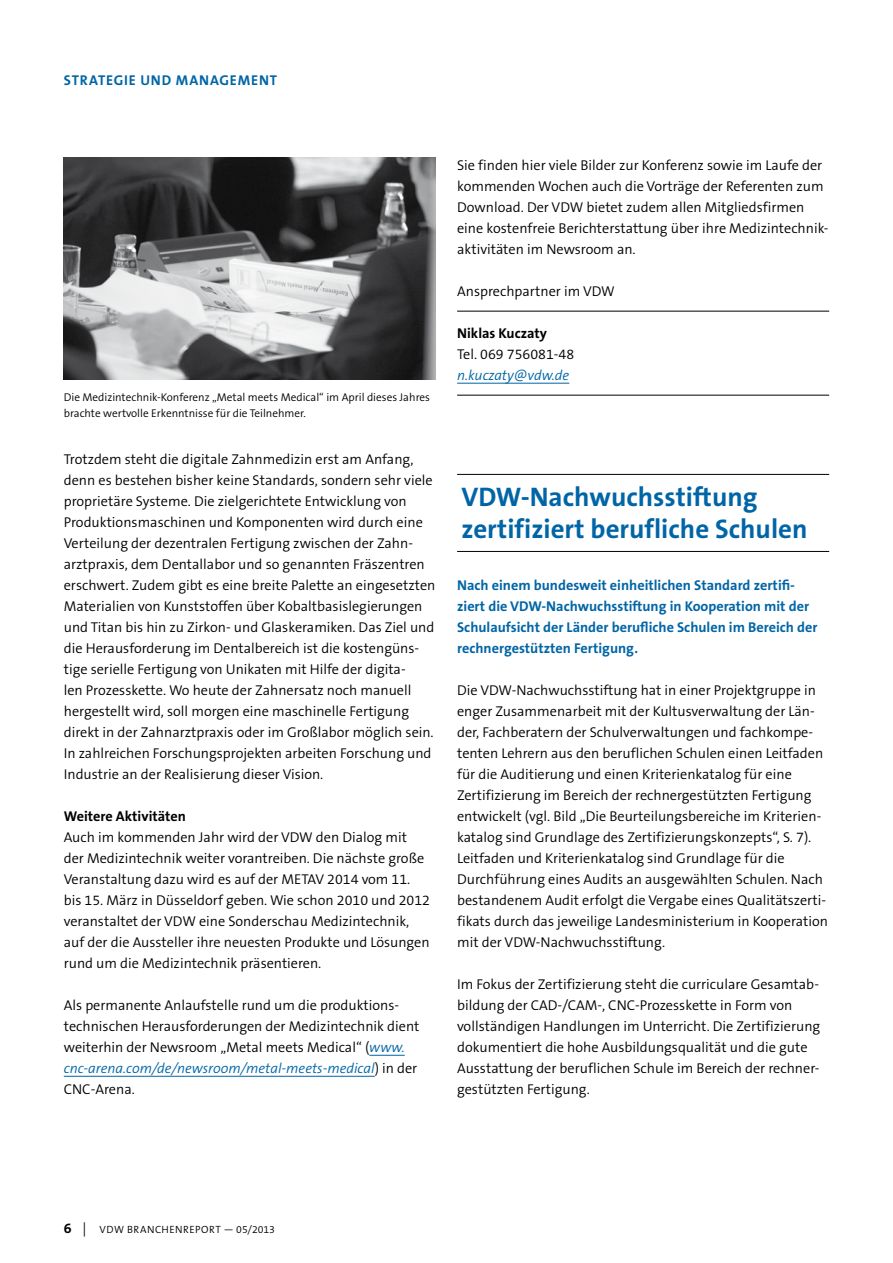
<style>
.page{position:relative;width:893px;height:1263px;background:#fff}
.page>*{position:absolute;margin:0;border:0;box-sizing:border-box;transform-origin:0 0}
.t1{font:700 27px/32.4px "The Sans B W7";color:#0065a6}
.t2{font:300 14.25px/21px "The Sans B W4";color:#000}
.t3{font:700 14.25px/21px "The Sans B W7";color:#0065a6}
.t4{font:700 14.25px "The Sans B W7";letter-spacing:.06em;color:#0065a6}
.t5{font:300 11.25px/15.8px "The Sans B W4";color:#000}
.t6{font:300 10.5px "The Sans B W4";letter-spacing:.05em;color:#000}
.s1{font-family:"The Sans B W7";font-weight:700}
.s2{font-style:italic;color:#0065a6}
.s3{font-family:"The Sans B W7";font-weight:700;font-size:14.25px}
.s4{font-size:14.25px}
</style>
<div class="page">
<hr style="left:369px;top:1055px;width:36px;height:1px;background:#0065a6">
<hr style="left:64px;top:1076px;width:311px;height:1px;background:#0065a6">
<img style="left:64px;top:157px;width:372px;height:223px">
<hr style="left:457px;top:311px;width:372px;height:1px;background:#000">
<hr style="left:457px;top:395px;width:372px;height:1px;background:#000">
<hr style="left:457px;top:383px;width:112px;height:1px;background:#0065a6">
<hr style="left:457px;top:474px;width:372px;height:1px;background:#000">
<hr style="left:457px;top:551px;width:372px;height:1px;background:#000">
<p class="t4" style="left:64px;top:71px;width:215px">strategie und management</p>
<p class="t5" style="left:64px;top:389px;width:368px">Die Medizintechnik-Konferenz „Metal meets Medical“ im April dieses Jahres brachte wertvolle Erkenntnisse für die Teilnehmer.</p>
<p class="t2" style="left:64px;top:449px;width:373px">Trotzdem steht die digitale Zahnmedizin erst am Anfang, denn es bestehen bisher keine Standards, sondern sehr viele proprietäre Systeme. Die zielgerichtete Entwicklung von Produktionsmaschinen und Komponenten wird durch eine Verteilung der dezentralen Fertigung zwischen der Zahn&shy;arztpraxis, dem Dentallabor und so genannten Fräszentren erschwert. Zudem gibt es eine breite Palette an eingesetzten Materialien von Kunststoffen über Kobaltbasislegierungen und Titan bis hin zu Zirkon- und Glaskeramiken. Das Ziel und die Herausforderung im Dentalbereich ist die kostengüns&shy;tige serielle Fertigung von Unikaten mit Hilfe der digita-<br>len Prozesskette. Wo heute der Zahnersatz noch manuell hergestellt wird, soll morgen eine maschinelle Fertigung direkt in der Zahnarztpraxis oder im Großlabor möglich sein.<br>In zahlreichen Forschungsprojekten arbeiten Forschung und Industrie an der Realisierung dieser Vision.</p>
<p class="t2" style="left:64px;top:806px;width:368px"><span class="s1">Weitere Aktivitäten<br></span>Auch im kommenden Jahr wird der VDW den Dialog mit der Medizintechnik weiter vorantreiben. Die nächste große Veranstaltung dazu wird es auf der METAV 2014 vom 11. bis 15. März in Düsseldorf geben. Wie schon 2010 und 2012 veranstaltet der VDW eine Sonderschau Medizintechnik, auf der die Aussteller ihre neuesten Produkte und Lösungen rund um die Medizintechnik präsentieren.</p>
<p class="t2" style="left:64px;top:995px;width:357px">Als permanente Anlaufstelle rund um die produktions&shy;technischen Herausforderungen der Medizintechnik dient weiterhin der Newsroom „Metal meets Medical“ (<span class="s2">www. cnc-arena.com/de/newsroom/metal-meets-medical</span>) in der CNC-Arena.</p>
<p class="t2" style="left:457px;top:155px;width:371px">Sie finden hier viele Bilder zur Konferenz sowie im Laufe der kommenden Wochen auch die Vorträge der Referenten zum Download. Der VDW bietet zudem allen Mitgliedsfirmen eine kostenfreie Berichterstattung über ihre Medizintechnik&shy;aktivitäten im Newsroom an.</p>
<p class="t2" style="left:457px;top:281px;width:159px">Ansprechpartner im VDW</p>
<p class="t2" style="left:457px;top:323px;width:119px"><span class="s1">Niklas Kuczaty<br></span>Tel. 069 756081-48 <span class="s2">n.kuczaty@vdw.de</span></p>
<p class="t1" style="left:461px;top:481px;width:348px">VDW-Nachwuchsstiftung zertifiziert berufliche Schulen</p>
<p class="t3" style="left:457px;top:575px;width:362px">Nach einem bundesweit einheitlichen Standard zertifi&shy;ziert die VDW-Nachwuchsstiftung in Kooperation mit der Schulaufsicht der Länder berufliche Schulen im Bereich der rechnergestützten Fertigung.</p>
<p class="t2" style="left:457px;top:680px;width:372px">Die VDW-Nachwuchsstiftung hat in einer Projektgruppe in enger Zusammenarbeit mit der Kultusverwaltung der Län&shy;der, Fachberatern der Schulverwaltungen und fachkompe&shy;tenten Lehrern aus den beruflichen Schulen einen Leitfaden für die Auditierung und einen Kriterienkatalog für eine Zertifizierung im Bereich der rechnergestützten Fertigung entwickelt (vgl. Bild „Die Beurteilungsbereiche im Kriterien&shy;katalog sind Grundlage des Zertifizierungskonzepts“, S. 7).<br>Leitfaden und Kriterienkatalog sind Grundlage für die Durchführung eines Audits an ausgewählten Schulen. Nach bestandenem Audit erfolgt die Vergabe eines Qualitätszerti&shy;fikats durch das jeweilige Landesministerium in Kooperation mit der VDW-Nachwuchsstiftung.</p>
<p class="t2" style="left:457px;top:974px;width:365px">Im Fokus der Zertifizierung steht die curriculare Gesamtab&shy;bildung der CAD-/CAM-, CNC-Prozesskette in Form von vollständigen Handlungen im Unterricht. Die Zertifizierung dokumentiert die hohe Ausbildungsqualität und die gute Ausstattung der beruflichen Schule im Bereich der rechner&shy;gestützten Fertigung.</p>
<p class="t6" style="left:64px;top:1223px;width:213px"><span class="s3">6</span> <span class="s4">|</span> VDW BRANCHENREPORT — 05/2013</p>
</div>
